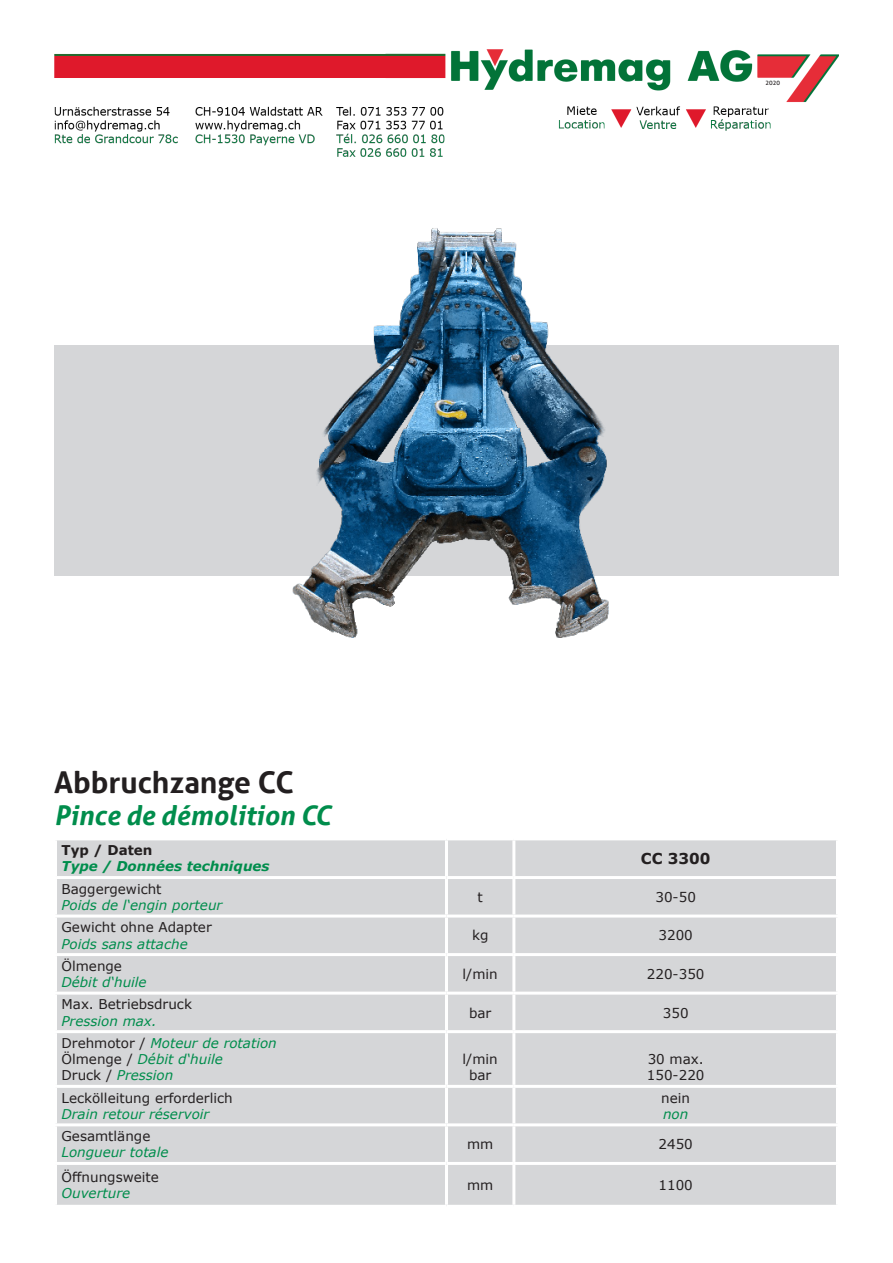
<style>
.page{position:relative;width:893px;height:1263px;background:#fff}
.page>*{position:absolute;margin:0;border:0;box-sizing:border-box;transform-origin:0 0}
.t1{font:700 30px "Aller";color:#231f20}
.t2{font:italic 700 27px "Aller";color:#008d4c}
.t3{font:700 15px "Verdana";color:#231f20}
.t4{font:13.5px/16.2px "Verdana";color:#231f20}
.t5{font:italic 13.5px/16.2px "Verdana";color:#008d4c}
.t6{font:italic 700 13.5px "Verdana";color:#008d4c}
.t7{font:700 13.5px "Verdana";color:#231f20}
.t8{font:6px "Aller";color:#231f20}
.s1{font-style:normal;color:#231f20}
.s2{font-style:italic;color:#008d4c}
</style>
<div class="page">
<img style="left:54px;top:49px;width:785px;height:108px">
<div style="left:54px;top:345px;width:785px;height:231px;background:#d5d6d8"></div>
<div style="left:57px;top:840px;width:779px;height:365px;background:#d5d6d8"></div>
<hr style="left:445px;top:840px;width:3px;height:36px;background:#fff">
<hr style="left:512px;top:840px;width:3px;height:36px;background:#fff">
<hr style="left:54px;top:876px;width:392px;height:3px;background:#fff">
<hr style="left:446px;top:876px;width:68px;height:3px;background:#fff">
<hr style="left:445px;top:879px;width:3px;height:35px;background:#fff">
<hr style="left:514px;top:876px;width:325px;height:3px;background:#fff">
<hr style="left:512px;top:879px;width:3px;height:35px;background:#fff">
<hr style="left:54px;top:914px;width:392px;height:3px;background:#fff">
<hr style="left:446px;top:914px;width:68px;height:3px;background:#fff">
<hr style="left:445px;top:917px;width:3px;height:36px;background:#fff">
<hr style="left:514px;top:914px;width:325px;height:3px;background:#fff">
<hr style="left:512px;top:917px;width:3px;height:36px;background:#fff">
<hr style="left:54px;top:953px;width:392px;height:3px;background:#fff">
<hr style="left:446px;top:953px;width:68px;height:3px;background:#fff">
<hr style="left:445px;top:956px;width:3px;height:35px;background:#fff">
<hr style="left:514px;top:953px;width:325px;height:3px;background:#fff">
<hr style="left:512px;top:956px;width:3px;height:35px;background:#fff">
<hr style="left:54px;top:991px;width:392px;height:3px;background:#fff">
<hr style="left:446px;top:991px;width:68px;height:3px;background:#fff">
<hr style="left:445px;top:994px;width:3px;height:36px;background:#fff">
<hr style="left:514px;top:991px;width:325px;height:3px;background:#fff">
<hr style="left:512px;top:994px;width:3px;height:36px;background:#fff">
<hr style="left:54px;top:1030px;width:392px;height:3px;background:#fff">
<hr style="left:446px;top:1030px;width:68px;height:3px;background:#fff">
<hr style="left:445px;top:1033px;width:3px;height:52px;background:#fff">
<hr style="left:514px;top:1030px;width:325px;height:3px;background:#fff">
<hr style="left:512px;top:1033px;width:3px;height:52px;background:#fff">
<hr style="left:54px;top:1085px;width:392px;height:3px;background:#fff">
<hr style="left:446px;top:1085px;width:68px;height:3px;background:#fff">
<hr style="left:445px;top:1088px;width:3px;height:35px;background:#fff">
<hr style="left:514px;top:1085px;width:325px;height:3px;background:#fff">
<hr style="left:512px;top:1088px;width:3px;height:35px;background:#fff">
<hr style="left:54px;top:1123px;width:392px;height:3px;background:#fff">
<hr style="left:446px;top:1123px;width:68px;height:3px;background:#fff">
<hr style="left:445px;top:1126px;width:3px;height:36px;background:#fff">
<hr style="left:514px;top:1123px;width:325px;height:3px;background:#fff">
<hr style="left:512px;top:1126px;width:3px;height:36px;background:#fff">
<hr style="left:54px;top:1162px;width:392px;height:3px;background:#fff">
<hr style="left:446px;top:1162px;width:68px;height:3px;background:#fff">
<hr style="left:445px;top:1165px;width:3px;height:40px;background:#fff">
<hr style="left:514px;top:1162px;width:325px;height:3px;background:#fff">
<hr style="left:512px;top:1165px;width:3px;height:40px;background:#fff">
<img style="left:292px;top:228px;width:317px;height:410px">
<p class="t8" style="left:766px;top:79px;width:16px">2020</p>
<p class="t1" style="left:54px;top:763px;width:241px">Abbruchzange CC</p>
<p class="t2" style="left:54px;top:799px;width:278px">Pince de démolition CC</p>
<p class="t7" style="left:62px;top:841px;width:92px">Typ / Daten</p>
<p class="t6" style="left:62px;top:857px;width:210px">Type / Données techniques</p>
<p class="t3" style="left:641px;top:848px;width:71px">CC 3300</p>
<p class="t5" style="left:62px;top:881px;width:162px"><span class="s1">Baggergewicht<br></span>Poids de l‘engin porteur</p>
<p class="t4" style="left:478px;top:889px;width:7px">t</p>
<p class="t4" style="left:655px;top:889px;width:42px">30-50</p>
<p class="t4" style="left:62px;top:919px;width:152px">Gewicht ohne Adapter<br><span class="s2">Poids sans attache</span></p>
<p class="t4" style="left:472px;top:927px;width:18px">kg</p>
<p class="t4" style="left:658px;top:927px;width:36px">3200</p>
<p class="t5" style="left:62px;top:958px;width:87px"><span class="s1">Ölmenge<br></span>Débit d‘huile</p>
<p class="t4" style="left:463px;top:966px;width:37px">l/min</p>
<p class="t4" style="left:647px;top:966px;width:59px">220-350</p>
<p class="t4" style="left:62px;top:996px;width:132px">Max. Betriebsdruck<br><span class="s2">Pression max.</span></p>
<p class="t4" style="left:469px;top:1004px;width:24px">bar</p>
<p class="t4" style="left:663px;top:1004px;width:27px">350</p>
<p class="t5" style="left:62px;top:1035px;width:217px"><span class="s1">Drehmotor /</span> Moteur de rotation</p>
<p class="t5" style="left:62px;top:1051px;width:163px"><span class="s1">Ölmenge /</span> Débit d‘huile</p>
<p class="t5" style="left:62px;top:1067px;width:113px"><span class="s1">Druck /</span> Pression</p>
<p class="t4" style="left:463px;top:1051px;width:37px;text-align:center">l/min bar</p>
<p class="t4" style="left:647px;top:1051px;width:59px">30 max.<br>150-220</p>
<p class="t4" style="left:62px;top:1090px;width:173px;line-height:15.6px">Leckölleitung erforderlich<br><span class="s2">Drain retour réservoir</span></p>
<p class="t4" style="left:661px;top:1089px;width:30px">nein</p>
<p class="t5" style="left:663px;top:1106px;width:27px">non</p>
<p class="t4" style="left:62px;top:1128px;width:90px">Gesamtlänge</p>
<p class="t5" style="left:62px;top:1144px;width:109px">Longueur totale</p>
<p class="t4" style="left:62px;top:1169px;width:99px">Öffnungsweite<br><span class="s2">Ouverture</span></p>
<p class="t4" style="left:467px;top:1136px;width:28px">mm</p>
<p class="t4" style="left:658px;top:1136px;width:36px">2450</p>
<p class="t4" style="left:467px;top:1177px;width:28px">mm</p>
<p class="t4" style="left:658px;top:1177px;width:36px">1100</p>
</div>
